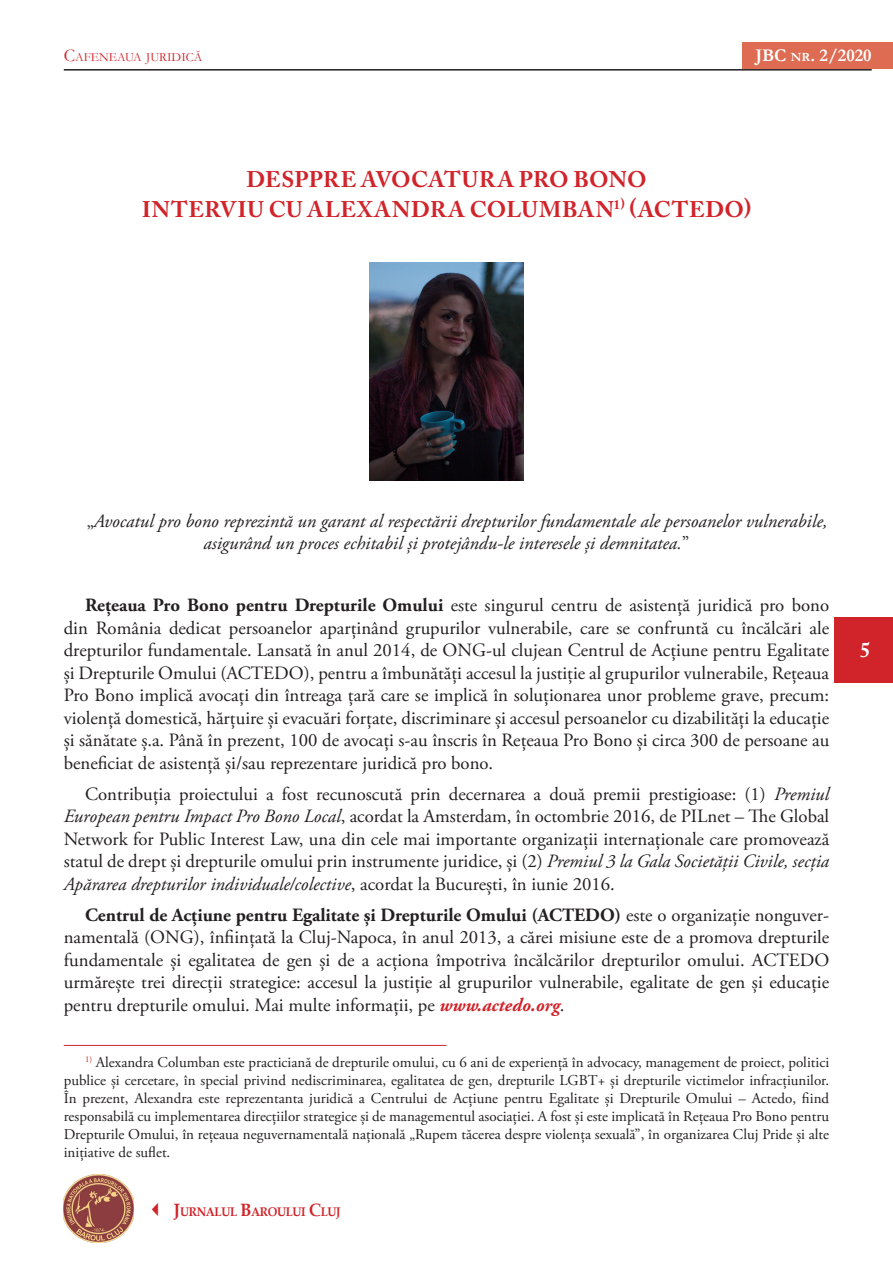
<style>
.page{position:relative;width:893px;height:1263px;background:#fff}
.page>*{position:absolute;margin:0;border:0;box-sizing:border-box;transform-origin:0 0}
._1_titlu{font:700 22.5px/30px "Adobe Caslon Pro";letter-spacing:.025em;color:#d1232a;text-align:center}
.t1{font:700 21px "Adobe Caslon Pro";color:#fff}
.t2{font:18.75px/22.5px "Adobe Garamond Pro";color:#231f20;text-align:justify}
.t3{font:italic 18.75px/22.5px "Adobe Garamond Pro";color:#231f20}
.t4{font:700 18px "Garamond";color:#fff}
.nota{font:15px/18px "Adobe Garamond Pro";color:#231f20;text-align:justify}
.t5{font:12.6px "Garamond";color:#d1232a}
.t6{font:700 12.45px "Book Antiqua";letter-spacing:-.03em;color:#d1232a;scale:.93 1}
.s1{font-size:18px}
.s2{font-size:12.6px}
.s3{font-style:normal}
.s4{font-weight:700}
.s5{font-style:italic}
.s6{font-weight:700;font-style:italic;color:#d1232a}
.s7{font-size:17.85px}
</style>
<div class="page">
<img style="left:64px;top:1175px;width:69px;height:68px">
<div style="left:834px;top:617px;width:59px;height:65px;background:#d1232a"></div>
<div style="left:742px;top:42px;width:151px;height:27px;background:#dd6c53"></div>
<hr style="left:64px;top:69px;width:808px;height:2px;background:#231f20">
<hr style="left:64px;top:1045px;width:382px;height:1px;background:#d1232a">
<img style="left:370px;top:263px;width:153px;height:217px">
<p class="t5" style="left:64px;top:48px;width:140px"><span class="s1">C</span>AFENEAUA JURIDICĂ</p>
<p class="t4" style="left:755px;top:43px;width:118px">JBC <span class="s2">nr</span>. 2/2020</p>
<p class="_1_titlu" style="left:142px;top:164px;width:611px">DESPPRE AVOCATURA PRO BONO<br>INTERVIU CU ALEXANDRA COLUMBAN<sup>1)</sup> (ACTEDO)</p>
<p class="t3" style="left:203px;top:510px;width:626px;text-indent:-117px"><span class="s3">„</span>Avocatul pro bono reprezintă un garant al respectării drepturilor fundamentale ale persoanelor vulnerabile, asigurând un proces echitabil și protejându-le interesele și demnitatea.<span class="s3">”</span></p>
<p class="t2" style="left:64px;top:595px;width:767px;text-indent:21px"><span class="s4">Rețeaua Pro Bono pentru Drepturile Omului</span> este singurul centru de asistență juridică pro bono din România dedicat persoanelor aparținând grupurilor vulnerabile, care se confruntă cu încălcări ale drepturilor fundamentale. Lansată în anul 2014, de ONG-ul clujean Centrul de Acțiune pentru Egalitate și Drepturile Omului (ACTEDO), pentru a îmbunătăți accesul la justiție al grupurilor vulnerabile, Rețeaua Pro Bono implică avocați din întreaga țară care se implică în soluționarea unor probleme grave, precum: violență domestică, hărțuire și evacuări forțate, discriminare și accesul persoanelor cu dizabilități la educație și sănătate ș.a. Până în prezent, 100 de avocați s-au înscris în Rețeaua Pro Bono și circa 300 de persoane au beneficiat de asistență și/sau reprezentare juridică pro bono.</p>
<p class="t2" style="left:64px;top:783px;width:767px;text-indent:21px">Contribuția proiectului a fost recunoscută prin decernarea a două premii prestigioase: (1) <span class="s5">Premiul European pentru Impact Pro Bono Local</span>, acordat la Amsterdam, în octombrie 2016, de PILnet – The Global Network for Public Interest Law, una din cele mai importante organizații internaționale care promovează statul de drept și drepturile omului prin instrumente juridice, și (2) <span class="s5">Premiul 3 la Gala Societății Civile, secția Apărarea drepturilor individuale/colective</span>, acordat la București, în iunie 2016.</p>
<p class="t2" style="left:64px;top:904px;width:767px;text-indent:21px"><span class="s4">Centrul de Acțiune pentru Egalitate și Drepturile Omului (ACTEDO)</span> este o organizație nonguver&shy;namentală (ONG), înființată la Cluj-Napoca, în anul 2013, a cărei misiune este de a promova drepturile fundamentale și egalitatea de gen și de a acționa împotriva încălcărilor drepturilor omului. ACTEDO urmărește trei direcții strategice: accesul la justiție al grupurilor vulnerabile, egalitate de gen și educație pentru drepturile omului. Mai multe informații, pe <span class="s6">www.actedo.org</span>.</p>
<p class="nota" style="left:64px;top:1053px;width:767px;text-indent:21px"><sup>1)</sup> Alexandra Columban este practiciană de drepturile omului, cu 6 ani de experiență în advocacy, management de proiect, politici publice și cercetare, în special privind nediscriminarea, egalitatea de gen, drepturile LGBT+ și drepturile victimelor infracțiunilor.<br>În prezent, Alexandra este reprezentanta juridică a Centrului de Acțiune pentru Egalitate și Drepturile Omului – Actedo, fiind responsabilă cu implementarea direcțiilor strategice și de managementul asociației. A fost și este implicată în Rețeaua Pro Bono pentru Drepturile Omului, în rețeaua neguvernamentală națională „Rupem tăcerea despre violența sexuală”, în organizarea Cluj Pride și alte inițiative de suflet.</p>
<p class="t6" style="left:147px;top:1203px;width:209px">✓ <span class="s7">J</span>URNALUL <span class="s7">B</span>AROULUI <span class="s7">C</span>LUJ</p>
<p class="t1" style="left:860px;top:638px;width:12px">5</p>
</div>
